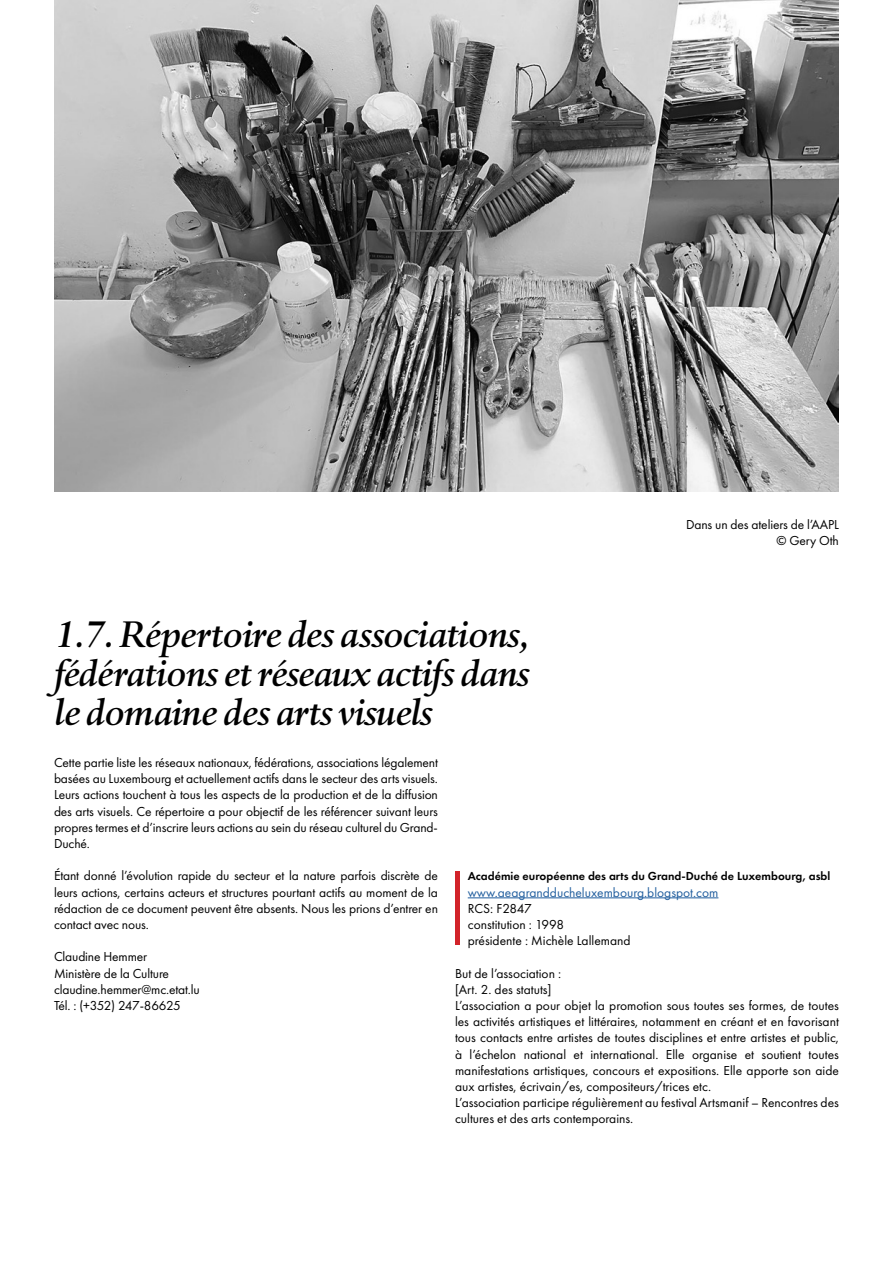
<style>
.page{position:relative;width:893px;height:1263px;background:#fff}
.page>*{position:absolute;margin:0;border:0;box-sizing:border-box;transform-origin:0 0}
.t1{font:italic 500 37.5px/39px "Haarlemmer MT Pro";letter-spacing:-.02em;color:#000;text-align:justify}
.t2{font:13.5px/16.2px "Futura PT";color:#000}
.t3{font:13.5px "Futura PT";color:#215e9e}
.t4{font:600 12.15px "Futura PT";color:#000}
</style>
<div class="page">
<hr style="left:468px;top:897px;width:250px;height:1px;background:#215e9e">
<hr style="left:455px;top:872px;width:4px;height:73px;background:#d2232a">
<img style="left:54px;top:0;width:785px;height:491px">
<p class="t2" style="left:686px;top:516px;width:154px;text-align:right">Dans un des ateliers de l’AAPL © Gery Oth</p>
<h1 class="t1" style="left:54px;top:615px;width:477px">1.7. Répertoire des associations, fédérations et réseaux actifs dans le domaine des arts visuels</h1>
<p class="t2" style="left:54px;top:754px;width:385px;text-align:justify">Cette partie liste les réseaux nationaux, fédérations, associations légalement basées au Luxembourg et actuellement actifs dans le secteur des arts visuels.<br>Leurs actions touchent à tous les aspects de la production et de la diffusion des arts visuels. Ce répertoire a pour objectif de les référencer suivant leurs propres termes et d’inscrire leurs actions au sein du réseau culturel du Grand-Duché.</p>
<p class="t2" style="left:54px;top:868px;width:385px;text-align:justify">Étant donné l’évolution rapide du secteur et la nature parfois discrète de leurs actions, certains acteurs et structures pourtant actifs au moment de la rédaction de ce document peuvent être absents. Nous les prions d’entrer en contact avec nous.</p>
<p class="t2" style="left:54px;top:949px;width:147px">Claudine Hemmer<br>Ministère de la Culture claudine.hemmer@mc.etat.lu<br>Tél. : (+352) 247-86625</p>
<p class="t4" style="left:468px;top:869px;width:364px">Académie européenne des arts du Grand-Duché de Luxembourg, asbl</p>
<p class="t3" style="left:468px;top:884px;width:252px">www.aeagrandducheluxembourg.blogspot.com</p>
<p class="t2" style="left:468px;top:900px;width:164px">RCS: F2847<br>constitution : 1998<br>présidente : Michèle Lallemand</p>
<p class="t2" style="left:455px;top:965px;width:385px">But de l’association :<br>[Art. 2. des statuts]<br>L’association a pour objet la promotion sous toutes ses formes, de toutes les activités artistiques et littéraires, notamment en créant et en favorisant tous contacts entre artistes de toutes disciplines et entre artistes et public, à l’échelon national et international. Elle organise et soutient toutes manifestations artistiques, concours et expositions. Elle apporte son aide aux artistes, écrivain/es, compositeurs/trices etc.<br>L’association participe régulièrement au festival Artsmanif – Rencontres des cultures et des arts contemporains.</p>
</div>
